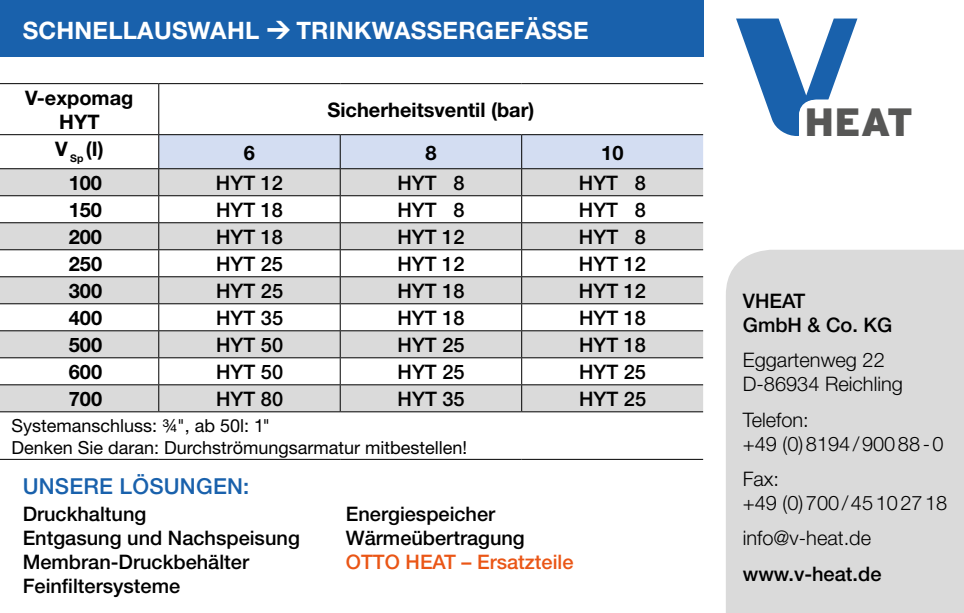
<style>
.page{position:relative;width:964px;height:613px;background:#fff}
.page>*{position:absolute;margin:0;border:0;box-sizing:border-box;transform-origin:0 0}
.t1{font:900 39.2px "Interstate";color:#575756}
.t2{font:700 24px "Helvetica Neue LT";letter-spacing:.01em;color:#fff}
.t3{font:500 22px "Helvetica Neue LT";letter-spacing:.01em;color:#1961ac}
.t4{font:500 20px/24px "Helvetica Neue LT";color:#000}
.t5{font:300 20px/24px "Helvetica Neue LT";color:#000}
.t6{font:700 20px/24px "Helvetica Neue LT";color:#000;text-align:center}
.t7{font:500 20px "Helvetica Neue LT";color:#ea5616}
.t8{font:18px/22px "Helvetica Neue LT";color:#000}
.s1{font-family:"DIN";font-weight:900}
</style>
<div class="page">
<hr style="left:158px;top:84px;width:1px;height:50px;background:#000">
<hr style="left:0;top:83px;width:159px;height:1px;background:#000">
<hr style="left:159px;top:83px;width:181px;height:1px;background:#000">
<hr style="left:340px;top:83px;width:182px;height:1px;background:#000">
<hr style="left:522px;top:83px;width:181px;height:1px;background:#000">
<hr style="left:0;top:458px;width:159px;height:2px;background:#000">
<hr style="left:159px;top:458px;width:181px;height:2px;background:#000">
<hr style="left:340px;top:458px;width:182px;height:2px;background:#000">
<hr style="left:522px;top:458px;width:181px;height:2px;background:#000">
<svg style="left:0;top:134px;width:703px;height:278px"></svg>
<div style="left:0;top:0;width:703px;height:57px;background:#1961ac"></div>
<div style="left:726px;top:250px;width:238px;height:362px;background:#dadada"></div>
<svg style="left:736px;top:19px;width:122px;height:117px"></svg>
<p class="t2" style="left:23px;top:15px;width:567px">SCHNELLAUSWAHL <span class="s1">&gt;</span> TRINKWASSERGEFÄSSE</p>
<p class="t6" style="left:25px;top:85px;width:110px">V-expomag<br>HYT</p>
<p class="t6" style="left:327px;top:97px;width:208px">Sicherheitsventil (bar)</p>
<p class="t6" style="left:55px;top:136px;width:50px">V <sub>Sp</sub> (I)</p>
<p class="t6" style="left:244px;top:140px;width:13px">6</p>
<p class="t6" style="left:425px;top:140px;width:13px">8</p>
<p class="t6" style="left:601px;top:140px;width:24px">10</p>
<p class="t6" style="left:69px;top:170px;width:35px">100</p>
<p class="t4" style="left:216px;top:171px;width:69px">HYT 12</p>
<p class="t4" style="left:397px;top:171px;width:69px">HYT 8</p>
<p class="t4" style="left:579px;top:171px;width:69px">HYT 8</p>
<p class="t6" style="left:69px;top:197px;width:35px">150</p>
<p class="t4" style="left:216px;top:197px;width:69px">HYT 18</p>
<p class="t4" style="left:397px;top:197px;width:69px">HYT 8</p>
<p class="t4" style="left:579px;top:197px;width:69px">HYT 8</p>
<p class="t6" style="left:69px;top:224px;width:35px">200</p>
<p class="t4" style="left:216px;top:224px;width:69px">HYT 18</p>
<p class="t4" style="left:397px;top:224px;width:69px">HYT 12</p>
<p class="t4" style="left:579px;top:224px;width:69px">HYT 8</p>
<p class="t6" style="left:69px;top:251px;width:35px">250</p>
<p class="t4" style="left:216px;top:251px;width:69px">HYT 25</p>
<p class="t4" style="left:397px;top:251px;width:69px">HYT 12</p>
<p class="t4" style="left:579px;top:251px;width:69px">HYT 12</p>
<p class="t6" style="left:69px;top:278px;width:35px">300</p>
<p class="t4" style="left:216px;top:278px;width:69px">HYT 25</p>
<p class="t4" style="left:397px;top:278px;width:69px">HYT 18</p>
<p class="t4" style="left:579px;top:278px;width:69px">HYT 12</p>
<p class="t6" style="left:69px;top:305px;width:35px">400</p>
<p class="t4" style="left:216px;top:305px;width:69px">HYT 35</p>
<p class="t4" style="left:397px;top:305px;width:69px">HYT 18</p>
<p class="t4" style="left:579px;top:305px;width:69px">HYT 18</p>
<p class="t6" style="left:69px;top:332px;width:35px">500</p>
<p class="t4" style="left:216px;top:332px;width:69px">HYT 50</p>
<p class="t4" style="left:397px;top:332px;width:69px">HYT 25</p>
<p class="t4" style="left:579px;top:332px;width:69px">HYT 18</p>
<p class="t6" style="left:69px;top:359px;width:35px">600</p>
<p class="t4" style="left:216px;top:359px;width:69px">HYT 50</p>
<p class="t4" style="left:397px;top:359px;width:69px">HYT 25</p>
<p class="t4" style="left:579px;top:359px;width:69px">HYT 25</p>
<p class="t6" style="left:69px;top:386px;width:35px">700</p>
<p class="t4" style="left:216px;top:386px;width:69px">HYT 80</p>
<p class="t4" style="left:398px;top:386px;width:69px">HYT 35</p>
<p class="t4" style="left:579px;top:386px;width:69px">HYT 25</p>
<p class="t8" style="left:11px;top:414px;width:457px">Systemanschluss: ¾", ab 50l: 1"<br>Denken Sie daran: Durchströmungsarmatur mitbestellen!</p>
<p class="t3" style="left:23px;top:472px;width:228px">UNSERE LÖSUNGEN:</p>
<p class="t4" style="left:23px;top:501px;width:279px">Druckhaltung<br>Entgasung und Nachspeisung<br>Membran-Druckbehälter<br>Feinfiltersysteme</p>
<p class="t4" style="left:346px;top:501px;width:180px">Energiespeicher<br>Wärmeübertragung</p>
<p class="t7" style="left:346px;top:549px;width:229px">OTTO HEAT – Ersatzteile</p>
<h1 class="t1" style="left:804px;top:100px;width:110px">HEAT</h1>
<p class="t4" style="left:743px;top:288px;width:151px">VHEAT<br>GmbH &amp; Co. KG</p>
<p class="t5" style="left:743px;top:347px;width:162px">Eggartenweg 22<br>D-86934 Reichling</p>
<p class="t5" style="left:743px;top:407px;width:202px">Telefon:<br>+49 (0)8194/90088-0</p>
<p class="t5" style="left:743px;top:466px;width:206px">Fax:<br>+49 (0)700/45102718</p>
<p class="t5" style="left:743px;top:525px;width:130px">info@v-heat.de</p>
<p class="t4" style="left:743px;top:561px;width:140px">www.v-heat.de</p>
</div>
